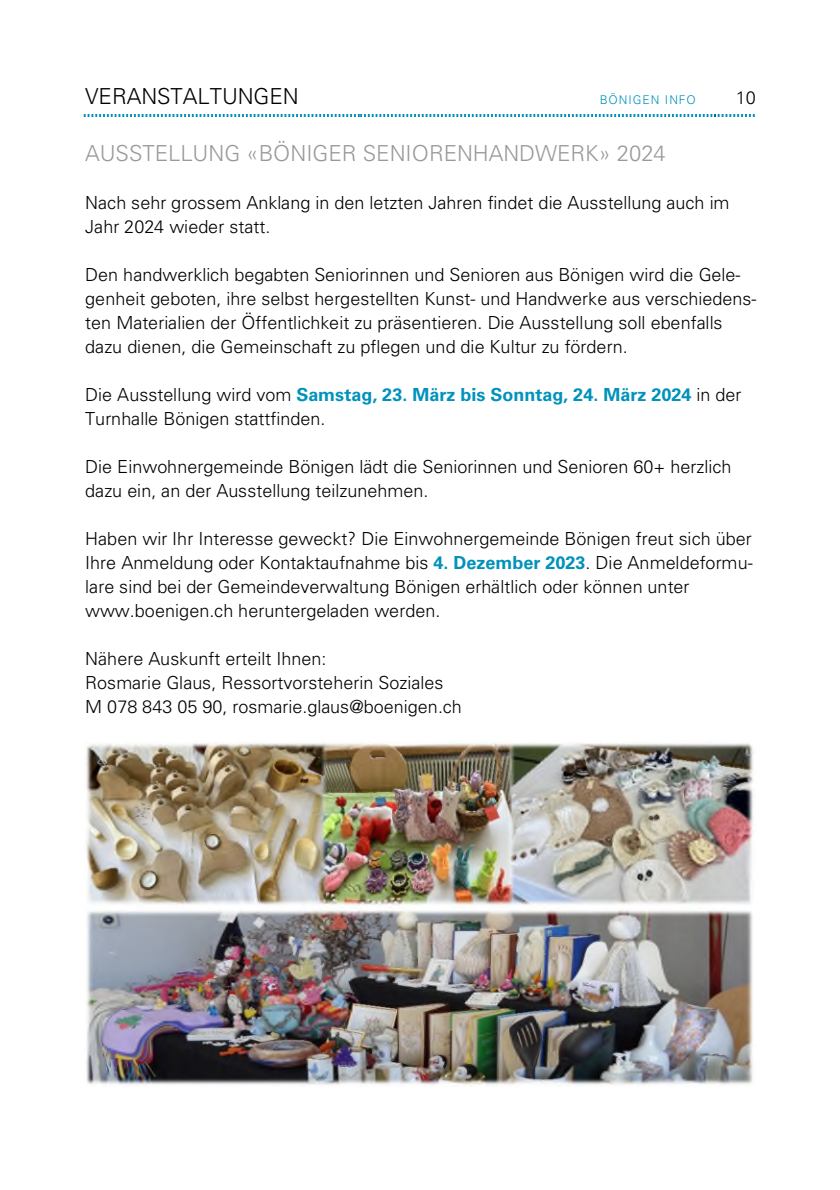
<style>
.page{position:relative;width:840px;height:1190px;background:#fff}
.page>*{position:absolute;margin:0;border:0;box-sizing:border-box;transform-origin:0 0}
.t1{font:300 22px "Univers LT Pro 45";letter-spacing:-.005em;color:#999}
.t2{font:300 22px "Univers LT Pro 45";letter-spacing:-.005em;color:#000}
.t3{font:300 18px/24px "Univers LT Pro 45";letter-spacing:.005em;color:#000}
.t4{font:700 18px "Univers LT Pro 65";color:#0092bb}
.t5{font:300 12px "Univers LT Pro 45";letter-spacing:.08em;color:#0092bb}
.s1{font-family:"Univers LT Pro 45";font-weight:300;color:#000}
.s2{font-family:"Univers LT Pro 65";font-weight:700;color:#0092bb}
</style>
<div class="page">
<img style="left:84px;top:115px;width:275px;height:2px">
<img style="left:714px;top:115px;width:41px;height:2px">
<img style="left:86px;top:742px;width:668px;height:345px">
<p class="t2" style="left:85px;top:88px;width:215px">VERANSTALTUNGEN</p>
<p class="t5" style="left:600px;top:96px;width:98px">BÖNIGEN INFO</p>
<p class="t3" style="left:736px;top:88px;width:22px">10</p>
<p class="t1" style="left:85px;top:145px;width:582px">AUSSTELLUNG «BÖNIGER SENIORENHANDWERK» 2024</p>
<p class="t3" style="left:85px;top:193px;width:646px">Nach sehr grossem Anklang in den letzten Jahren findet die Ausstellung auch im<br>Jahr 2024 wieder statt.</p>
<p class="t3" style="left:85px;top:265px;width:673px">Den handwerklich begabten Seniorinnen und Senioren aus Bönigen wird die Gele&shy;genheit geboten, ihre selbst hergestellten Kunst- und Handwerke aus verschiedens&shy;ten Materialien der Öffentlichkeit zu präsentieren. Die Ausstellung soll ebenfalls dazu dienen, die Gemeinschaft zu pflegen und die Kultur zu fördern.</p>
<p class="t4" style="left:85px;top:388px;width:658px"><span class="s1">Die Ausstellung wird vom</span> Samstag, 23. März bis Sonntag, 24. März 2024 <span class="s1">in der</span></p>
<p class="t3" style="left:85px;top:409px;width:242px">Turnhalle Bönigen stattfinden.</p>
<p class="t3" style="left:85px;top:457px;width:648px">Die Einwohnergemeinde Bönigen lädt die Seniorinnen und Senioren 60+ herzlich dazu ein, an der Ausstellung teilzunehmen.</p>
<p class="t3" style="left:85px;top:529px;width:669px">Haben wir Ihr Interesse geweckt? Die Einwohnergemeinde Bönigen freut sich über Ihre Anmeldung oder Kontaktaufnahme bis <span class="s2">4. Dezember 2023</span>. Die Anmeldeformu&shy;lare sind bei der Gemeindeverwaltung Bönigen erhältlich oder können unter www.boenigen.ch heruntergeladen werden.</p>
<p class="t3" style="left:85px;top:649px;width:378px">Nähere Auskunft erteilt Ihnen:<br>Rosmarie Glaus, Ressortvorsteherin Soziales<br>M 078 843 05 90, rosmarie.glaus@boenigen.ch</p>
</div>
